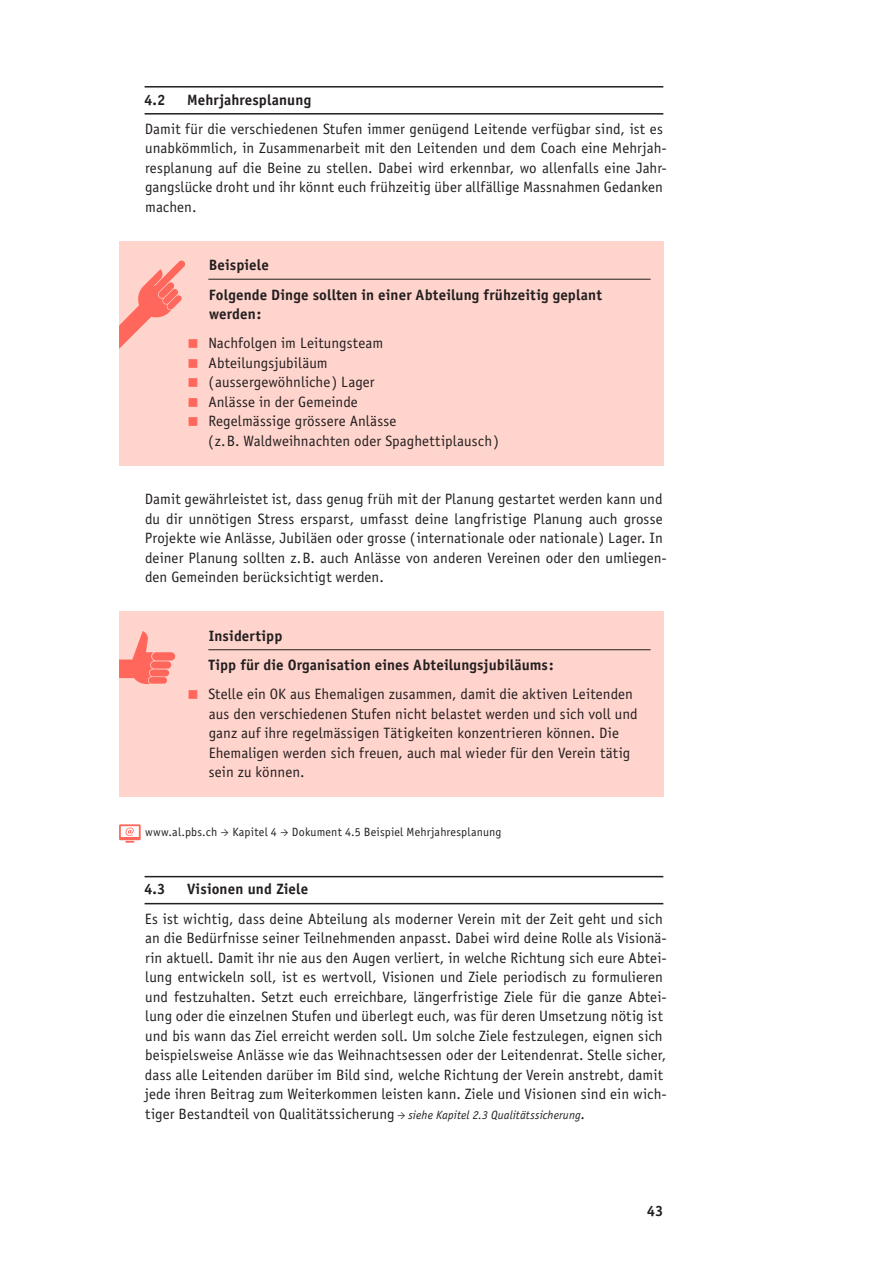
<style>
.page{position:relative;width:893px;height:1263px;background:#fff}
.page>*{position:absolute;margin:0;border:0;box-sizing:border-box;transform-origin:0 0}
.t1{font:15px/19.5px "Officina Sans";letter-spacing:.005em;color:#231f20}
.t2{font:700 15px/29.2px "Officina Sans";letter-spacing:.005em;color:#231f20}
.t3{font:12px "Officina Sans";letter-spacing:.015em;color:#231f20}
.s1{color:#ff675d}
.s2{font-style:italic;font-size:12px}
</style>
<div class="page">
<div style="left:119px;top:612px;width:544px;height:185px;background:#ffd4cc"></div>
<div style="left:149px;top:677px;width:18px;height:7px;background:#ff675d;border-radius:3px"></div>
<div style="left:150px;top:669px;width:19px;height:7px;background:#ff675d;border-radius:3px"></div>
<div style="left:151px;top:661px;width:20px;height:8px;background:#ff675d;border-radius:4px"></div>
<div style="left:152px;top:652px;width:23px;height:8px;background:#ff675d;border-radius:4px"></div>
<svg style="left:119px;top:631px;width:35px;height:53px"></svg>
<div style="left:119px;top:241px;width:544px;height:224px;background:#ffd4cc"></div>
<svg style="left:119px;top:260px;width:66px;height:89px"></svg>
<svg style="left:119px;top:824px;width:22px;height:19px"></svg>
<hr style="left:145px;top:86px;width:518px;height:2px;background:#231f20">
<hr style="left:145px;top:113px;width:518px;height:2px;background:#231f20">
<hr style="left:208px;top:279px;width:443px;height:1px;background:#231f20">
<hr style="left:208px;top:649px;width:443px;height:1px;background:#231f20">
<hr style="left:145px;top:876px;width:518px;height:1px;background:#231f20">
<hr style="left:145px;top:903px;width:518px;height:1px;background:#231f20">
<p class="t2" style="left:144px;top:85px;width:23px">4.2</p>
<p class="t2" style="left:187px;top:85px;width:126px">Mehrjahresplanung</p>
<p class="t1" style="left:145px;top:119px;width:523px">Damit für die verschiedenen Stufen immer genügend Leitende verfügbar sind, ist es unabkömmlich, in Zusammenarbeit mit den Leitenden und dem Coach eine Mehrjah&shy;resplanung auf die Beine zu stellen. Dabei wird erkennbar, wo allenfalls eine Jahr&shy;gangslücke droht und ihr könnt euch frühzeitig über allfällige Massnahmen Gedanken machen.</p>
<p class="t2" style="left:209px;top:250px;width:395px">Beispiele<br>Folgende Dinge sollten in einer Abteilung frühzeitig geplant</p>
<p class="t2" style="left:209px;top:299px;width:54px">werden :</p>
<p class="t1" style="left:187px;top:333px;width:197px"><span class="s1">■</span> Nachfolgen im Leitungsteam</p>
<p class="t1" style="left:187px;top:353px;width:142px"><span class="s1">■</span> Abteilungsjubiläum</p>
<p class="t1" style="left:187px;top:372px;width:189px"><span class="s1">■</span> ( aussergewöhnliche ) Lager</p>
<p class="t1" style="left:187px;top:392px;width:172px"><span class="s1">■</span> Anlässe in der Gemeinde</p>
<p class="t1" style="left:208px;top:411px;width:292px;text-indent:-21px"><span class="s1">■</span> Regelmässige grössere Anlässe<br>( z. B. Waldweihnachten oder Spaghettiplausch )</p>
<p class="t1" style="left:145px;top:489px;width:523px">Damit gewährleistet ist, dass genug früh mit der Planung gestartet werden kann und du dir unnötigen Stress ersparst, umfasst deine langfristige Planung auch grosse Projekte wie Anlässe, Jubiläen oder grosse ( internationale oder nationale ) Lager. In deiner Planung sollten z. B. auch Anlässe von anderen Vereinen oder den umliegen&shy;den Gemeinden berücksichtigt werden.</p>
<p class="t2" style="left:209px;top:621px;width:347px">Insidertipp<br>Tipp für die Organisation eines Abteilungsjubiläums :</p>
<p class="t1" style="left:209px;top:684px;width:430px;text-indent:-21px"><span class="s1">■</span> Stelle ein OK aus Ehemaligen zusammen, damit die aktiven Leitenden aus den verschiedenen Stufen nicht belastet werden und sich voll und ganz auf ihre regelmässigen Tätigkeiten konzentrieren können. Die Ehemaligen werden sich freuen, auch mal wieder für den Verein tätig sein zu können.</p>
<p class="t3" style="left:145px;top:825px;width:74px">www.al.pbs.ch</p>
<p class="t3" style="left:232px;top:825px;width:46px">Kapitel 4</p>
<p class="t3" style="left:292px;top:825px;width:211px">Dokument 4.5 Beispiel Mehrjahresplanung</p>
<p class="t2" style="left:144px;top:874px;width:23px">4.3</p>
<p class="t2" style="left:187px;top:874px;width:123px">Visionen und Ziele</p>
<p class="t1" style="left:145px;top:909px;width:524px">Es ist wichtig, dass deine Abteilung als moderner Verein mit der Zeit geht und sich an die Bedürfnisse seiner Teilnehmenden anpasst. Dabei wird deine Rolle als Visionä&shy;rin aktuell. Damit ihr nie aus den Augen verliert, in welche Richtung sich eure Abtei&shy;lung entwickeln soll, ist es wertvoll, Visionen und Ziele periodisch zu formulieren und festzuhalten. Setzt euch erreichbare, längerfristige Ziele für die ganze Abtei&shy;lung oder die einzelnen Stufen und überlegt euch, was für deren Umsetzung nötig ist und bis wann das Ziel erreicht werden soll. Um solche Ziele festzulegen, eignen sich beispielsweise Anlässe wie das Weihnachtsessen oder der Leitendenrat. Stelle sicher, dass alle Leitenden darüber im Bild sind, welche Richtung der Verein anstrebt, damit jede ihren Beitrag zum Weiterkommen leisten kann. Ziele und Visionen sind ein wich&shy;tiger Bestandteil von Qualitätssicherung <span class="s2">siehe Kapitel 2.3 Qualitätssicherung</span>.</p>
<p class="t2" style="left:647px;top:1196px;width:18px">43</p>
</div>
